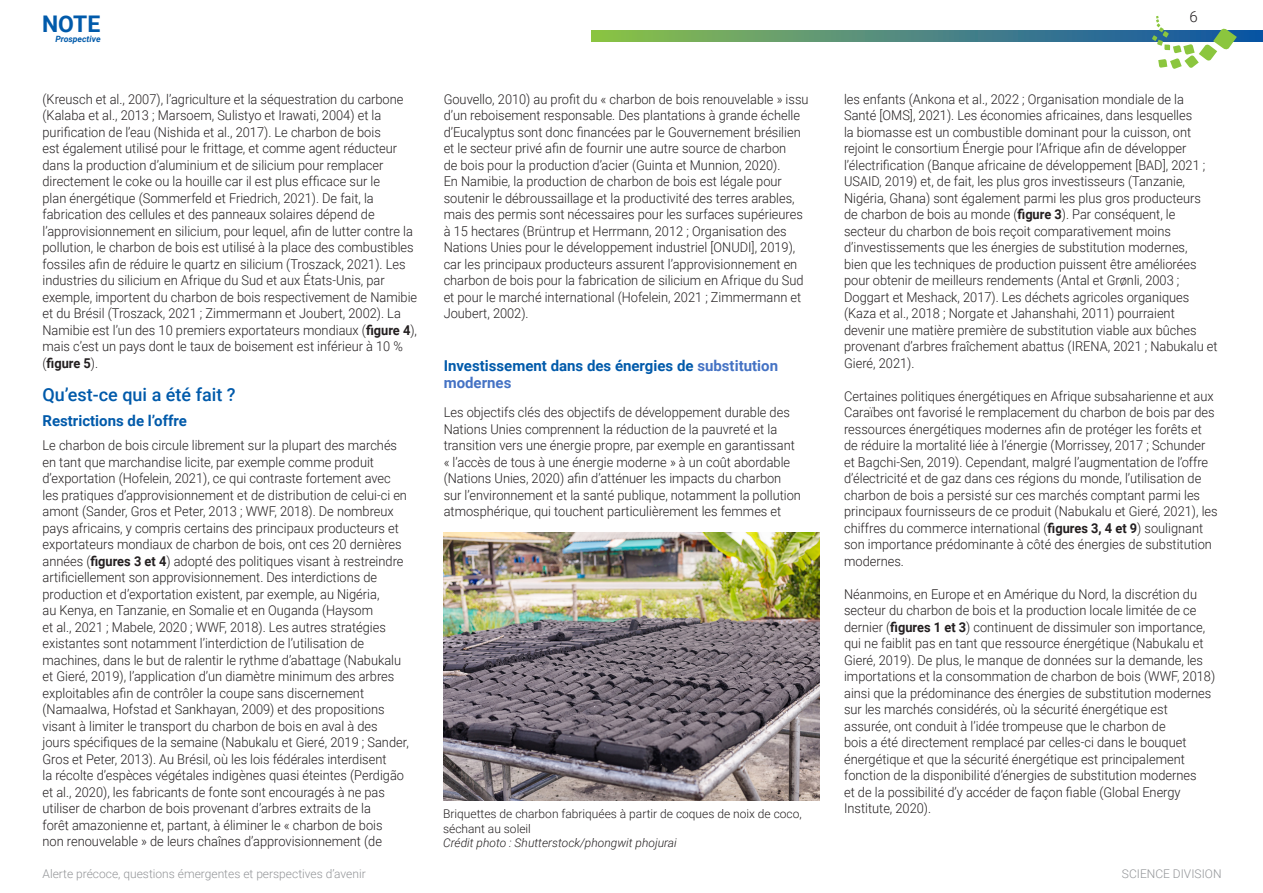
<style>
.page{position:relative;width:1263px;height:893px;background:#fff}
.page>*{position:absolute;margin:0;border:0;box-sizing:border-box;transform-origin:0 0}
.t1{font:700 22.95px "Roboto";color:#015aaa}
.FB_Header_2{font:500 18px "Roboto";color:#015aaa}
.FB_subhead{font:700 15px/16.5px "Roboto";color:#015aaa}
.t2{font:300 15px "Roboto";color:#231f20}
.FB_Body{font:300 13.5px/16.5px "Roboto";color:#231f20;scale:.95 1}
.FB_Section_heading{font:300 12px/14.4px "Roboto";color:#231f20}
.t3{font:300 12px "Roboto";color:#939598}
.FB_Section_heading-2{font:italic 300 12px "Roboto";color:#231f20}
.t4{font:italic 700 8.7px "Roboto";color:#015aaa}
.s1{font-weight:700}
.s2{color:#4472c4}
</style>
<div class="page">
<svg style="left:591px;top:30px;width:672px;height:12px;background:#548e78"></svg>
<svg style="left:1152px;top:16px;width:85px;height:53px"></svg>
<img style="left:444px;top:533px;width:375px;height:268px">
<h1 class="t1" style="left:42px;top:8px;width:60px">NOTE</h1>
<p class="t4" style="left:55px;top:33px;width:47px">Prospective</p>
<p class="FB_Body" style="left:43px;top:90px;width:396px">(Kreusch et al., 2007), l’agriculture et la séquestration du carbone (Kalaba et al., 2013 ; Marsoem, Sulistyo et Irawati, 2004) et la purification de l’eau (Nishida et al., 2017). Le charbon de bois<br>est également utilisé pour le frittage, et comme agent réducteur dans la production d’aluminium et de silicium pour remplacer directement le coke ou la houille car il est plus efficace sur le<br>plan énergétique (Sommerfeld et Friedrich, 2021). De fait, la fabrication des cellules et des panneaux solaires dépend de l’approvisionnement en silicium, pour lequel, afin de lutter contre la pollution, le charbon de bois est utilisé à la place des combustibles fossiles afin de réduire le quartz en silicium (Troszack, 2021). Les industries du silicium en Afrique du Sud et aux États-Unis, par exemple, importent du charbon de bois respectivement de Namibie et du Brésil (Troszack, 2021 ; Zimmermann et Joubert, 2002). La Namibie est l’un des 10 premiers exportateurs mondiaux (<span class="s1">figure 4</span>), mais c’est un pays dont le taux de boisement est inférieur à 10 % (<span class="s1">figure 5</span>).</p>
<p class="FB_Header_2" style="left:43px;top:381px;width:195px">Qu’est-ce qui a été fait ?</p>
<p class="FB_subhead" style="left:43px;top:411px;width:146px">Restrictions de l’offre</p>
<p class="FB_Body" style="left:43px;top:436px;width:387px">Le charbon de bois circule librement sur la plupart des marchés en tant que marchandise licite, par exemple comme produit d’exportation (Hofelein, 2021), ce qui contraste fortement avec les pratiques d’approvisionnement et de distribution de celui-ci en amont (Sander, Gros et Peter, 2013 ; WWF, 2018). De nombreux pays africains, y compris certains des principaux producteurs et exportateurs mondiaux de charbon de bois, ont ces 20 dernières années (<span class="s1">figures 3 et 4</span>) adopté des politiques visant à restreindre artificiellement son approvisionnement. Des interdictions de production et d’exportation existent, par exemple, au Nigéria,<br>au Kenya, en Tanzanie, en Somalie et en Ouganda (Haysom<br>et al., 2021 ; Mabele, 2020 ; WWF, 2018). Les autres stratégies existantes sont notamment l’interdiction de l’utilisation de machines, dans le but de ralentir le rythme d’abattage (Nabukalu et Gieré, 2019), l’application d’un diamètre minimum des arbres exploitables afin de contrôler la coupe sans discernement (Namaalwa, Hofstad et Sankhayan, 2009) et des propositions visant à limiter le transport du charbon de bois en aval à des jours spécifiques de la semaine (Nabukalu et Gieré, 2019 ; Sander, Gros et Peter, 2013). Au Brésil, où les lois fédérales interdisent<br>la récolte d’espèces végétales indigènes quasi éteintes (Perdigão et al., 2020), les fabricants de fonte sont encouragés à ne pas utiliser de charbon de bois provenant d’arbres extraits de la<br>forêt amazonienne et, partant, à éliminer le « charbon de bois<br>non renouvelable » de leurs chaînes d’approvisionnement (de</p>
<p class="FB_Body" style="left:444px;top:90px;width:386px">Gouvello, 2010) au profit du « charbon de bois renouvelable » issu d’un reboisement responsable. Des plantations à grande échelle d’Eucalyptus sont donc financées par le Gouvernement brésilien et le secteur privé afin de fournir une autre source de charbon<br>de bois pour la production d’acier (Guinta et Munnion, 2020).<br>En Namibie, la production de charbon de bois est légale pour soutenir le débroussaillage et la productivité des terres arables, mais des permis sont nécessaires pour les surfaces supérieures à 15 hectares (Brüntrup et Herrmann, 2012 ; Organisation des Nations Unies pour le développement industriel [ONUDI], 2019), car les principaux producteurs assurent l’approvisionnement en charbon de bois pour la fabrication de silicium en Afrique du Sud et pour le marché international (Hofelein, 2021 ; Zimmermann et Joubert, 2002).</p>
<p class="FB_subhead" style="left:444px;top:357px;width:336px">Investissement dans des énergies de <span class="s2">substitution modernes</span></p>
<p class="FB_Body" style="left:444px;top:403px;width:378px">Les objectifs clés des objectifs de développement durable des Nations Unies comprennent la réduction de la pauvreté et la transition vers une énergie propre, par exemple en garantissant « l’accès de tous à une énergie moderne » à un coût abordable (Nations Unies, 2020) afin d’atténuer les impacts du charbon sur l’environnement et la santé publique, notamment la pollution atmosphérique, qui touchent particulièrement les femmes et</p>
<p class="FB_Section_heading" style="left:443px;top:806px;width:360px">Briquettes de charbon fabriquées à partir de coques de noix de coco, séchant au soleil</p>
<p class="FB_Section_heading-2" style="left:443px;top:834px;width:235px">Crédit photo : Shutterstock/phongwit phojurai</p>
<p class="t2" style="left:1189px;top:6px;width:10px">6</p>
<p class="FB_Body" style="left:844px;top:90px;width:395px">les enfants (Ankona et al., 2022 ; Organisation mondiale de la Santé [OMS], 2021). Les économies africaines, dans lesquelles<br>la biomasse est un combustible dominant pour la cuisson, ont rejoint le consortium Énergie pour l’Afrique afin de développer l’électrification (Banque africaine de développement [BAD], 2021 ; USAID, 2019) et, de fait, les plus gros investisseurs (Tanzanie, Nigéria, Ghana) sont également parmi les plus gros producteurs de charbon de bois au monde (<span class="s1">figure 3</span>). Par conséquent, le secteur du charbon de bois reçoit comparativement moins d’investissements que les énergies de substitution modernes,<br>bien que les techniques de production puissent être améliorées pour obtenir de meilleurs rendements (Antal et Grønli, 2003 ; Doggart et Meshack, 2017). Les déchets agricoles organiques (Kaza et al., 2018 ; Norgate et Jahanshahi, 2011) pourraient devenir une matière première de substitution viable aux bûches provenant d’arbres fraîchement abattus (IRENA, 2021 ; Nabukalu et Gieré, 2021).</p>
<p class="FB_Body" style="left:844px;top:387px;width:395px">Certaines politiques énergétiques en Afrique subsaharienne et aux Caraïbes ont favorisé le remplacement du charbon de bois par des ressources énergétiques modernes afin de protéger les forêts et de réduire la mortalité liée à l’énergie (Morrissey, 2017 ; Schunder et Bagchi-Sen, 2019). Cependant, malgré l’augmentation de l’offre d’électricité et de gaz dans ces régions du monde, l’utilisation de charbon de bois a persisté sur ces marchés comptant parmi les principaux fournisseurs de ce produit (Nabukalu et Gieré, 2021), les chiffres du commerce international (<span class="s1">figures 3, 4 et 9</span>) soulignant son importance prédominante à côté des énergies de substitution modernes.</p>
<p class="FB_Body" style="left:844px;top:585px;width:392px">Néanmoins, en Europe et en Amérique du Nord, la discrétion du secteur du charbon de bois et la production locale limitée de ce dernier (<span class="s1">figures 1 et 3</span>) continuent de dissimuler son importance, qui ne faiblit pas en tant que ressource énergétique (Nabukalu et Gieré, 2019). De plus, le manque de données sur la demande, les importations et la consommation de charbon de bois (WWF, 2018) ainsi que la prédominance des énergies de substitution modernes sur les marchés considérés, où la sécurité énergétique est assurée, ont conduit à l’idée trompeuse que le charbon de<br>bois a été directement remplacé par celles-ci dans le bouquet énergétique et que la sécurité énergétique est principalement fonction de la disponibilité d’énergies de substitution modernes<br>et de la possibilité d’y accéder de façon fiable (Global Energy Institute, 2020).</p>
<p class="t3" style="left:43px;top:865px;width:325px">Alerte précoce, questions émergentes et perspectives d’avenir</p>
<p class="t3" style="left:1122px;top:865px;width:101px">SCIENCE DIVISION</p>
</div>
